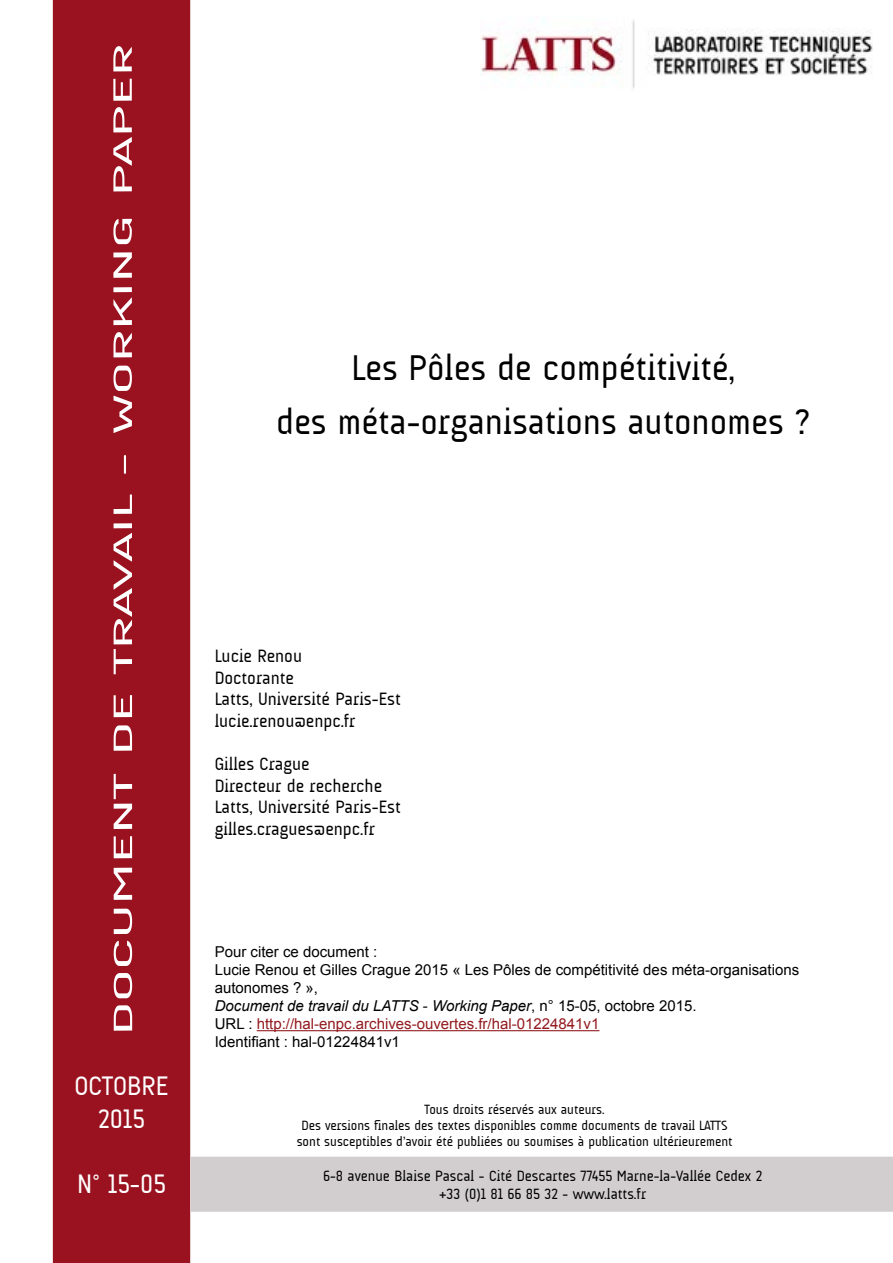
<style>
.page{position:relative;width:893px;height:1263px;background:#fff}
.page>*{position:absolute;margin:0;border:0;box-sizing:border-box;transform-origin:0 0}
.t1{font:36px/54px "A Udimat";color:#000;text-align:center}
.t2{font:27px "A Udimat";letter-spacing:-.005em;color:#fff;scale:2.29 1}
.t3{font:27px/32.4px "A Udimat";letter-spacing:-.005em;color:#fff;text-align:center}
.t4{font:18px/21.6px "A Udimat";color:#000}
.t5{font:15px/18px "Arial";color:#000}
.t6{font:15px/18px "A Udimat";color:#000;text-align:center}
.t7{font:13.5px/16.2px "A Udimat";color:#000;text-align:center}
.s1{font-style:italic}
.s2{color:#931a1f}
</style>
<div class="page">
<div style="left:57px;top:4px;width:129px;height:1255px;background:#9a1220"></div>
<div style="left:53px;top:0;width:137px;height:1263px;border:8px solid #9a1220"></div>
<img style="left:480px;top:20px;width:392px;height:68px">
<hr style="left:257px;top:1030px;width:342px;height:1px;background:#931a1f">
<div style="left:191px;top:1157px;width:702px;height:55px;background:#d2ced0"></div>
<h2 class="t2" style="left:108px;top:1035px;width:435px;rotate:-90deg">DOCUMENT DE TRAVAIL - WORKING PAPER</h2>
<h2 class="t3" style="left:75px;top:1070px;width:95px">OCTOBRE<br>2015</h2>
<h2 class="t3" style="left:77px;top:1167px;width:90px">N° 15-05</h2>
<h1 class="t1" style="left:276px;top:340px;width:536px">Les Pôles de compétitivité,<br>des méta-organisations autonomes ?</h1>
<p class="t4" style="left:215px;top:645px;width:188px">Lucie Renou<br>Doctorante<br>Latts, Université Paris-Est lucie.renou@enpc.fr</p>
<p class="t4" style="left:215px;top:753px;width:188px">Gilles Crague<br>Directeur de recherche<br>Latts, Université Paris-Est gilles.cragues@enpc.fr</p>
<p class="t5" style="left:215px;top:943px;width:586px">Pour citer ce document :<br>Lucie Renou et Gilles Crague 2015 « Les Pôles de compétitivité des méta-organisations autonomes ? »,<br><span class="s1">Document de travail du LATTS</span> - <span class="s1">Working Paper</span>, n° 15-05, octobre 2015.<br>URL : <span class="s2">http://hal-enpc.archives-ouvertes.fr/hal-01224841v1<br></span>Identifiant : hal-01224841v1</p>
<p class="t7" style="left:297px;top:1101px;width:437px">Tous droits réservés aux auteurs.<br>Des versions finales des textes disponibles comme documents de travail LATTS sont susceptibles d’avoir été publiées ou soumises à publication ultérieurement</p>
<p class="t6" style="left:323px;top:1167px;width:441px">6-8 avenue Blaise Pascal - Cité Descartes 77455 Marne-la-Vallée Cedex 2 +33 (0)1 81 66 85 32 - www.latts.fr</p>
</div>
